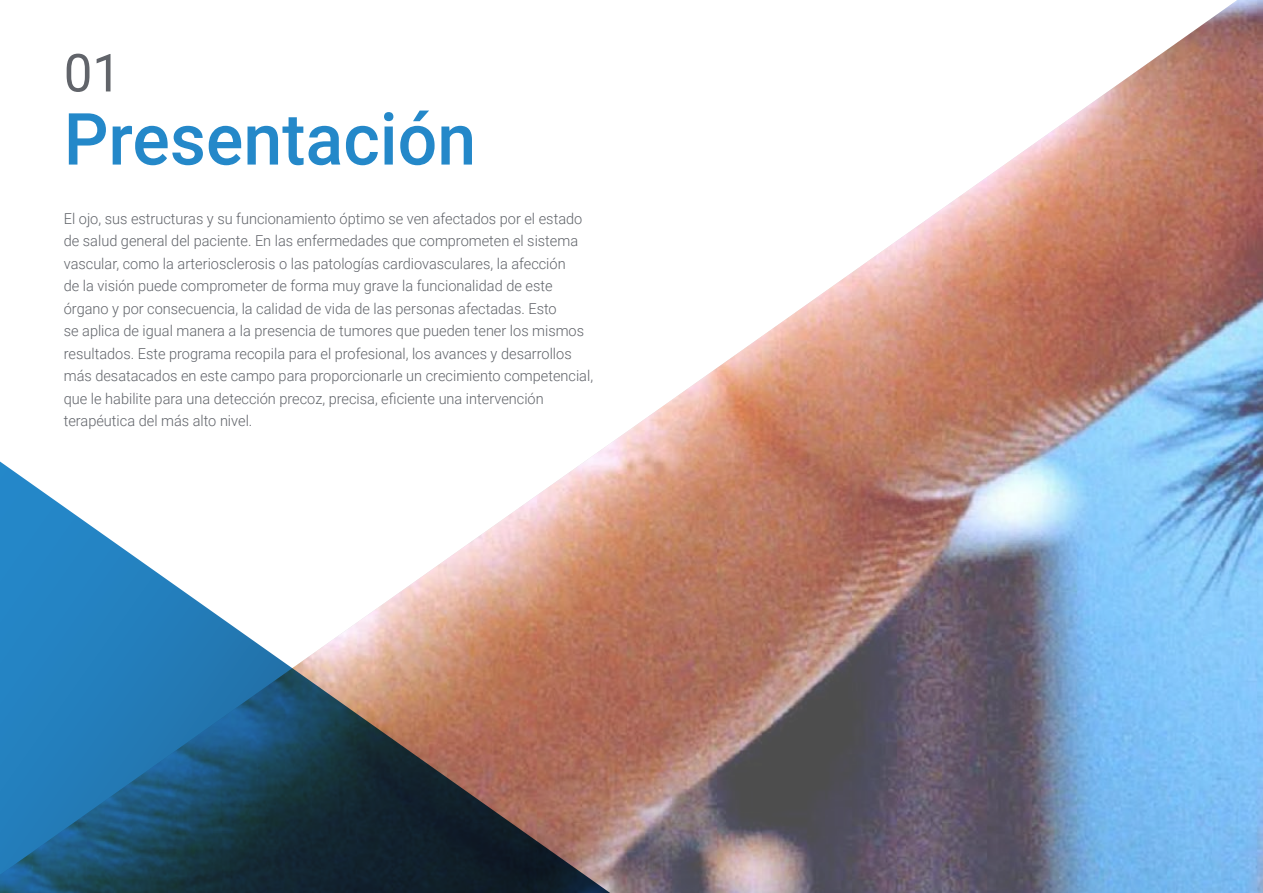
<style>
.page{position:relative;width:1263px;height:893px;background:#fff}
.page>*{position:absolute;margin:0;border:0;box-sizing:border-box;transform-origin:0 0}
.t1{font:500 72px "Roboto";color:#2488c9}
.t2{font:52.5px "Roboto";color:#61646a}
.t3{font:300 15px/22.5px "Roboto";color:#61646a}
</style>
<div class="page">
<img style="left:607px;top:0;width:656px;height:893px">
<svg style="left:0;top:446px;width:640px;height:447px"></svg>
<h2 class="t2" style="left:64px;top:36px;width:59px">01</h2>
<h1 class="t1" style="left:64px;top:89px;width:414px">Presentación</h1>
<p class="t3" style="left:64px;top:207px;width:531px">El ojo, sus estructuras y su funcionamiento óptimo se ven afectados por el estado de salud general del paciente. En las enfermedades que comprometen el sistema vascular, como la arteriosclerosis o las patologías cardiovasculares, la afección<br>de la visión puede comprometer de forma muy grave la funcionalidad de este órgano y por consecuencia, la calidad de vida de las personas afectadas. Esto<br>se aplica de igual manera a la presencia de tumores que pueden tener los mismos resultados. Este programa recopila para el profesional, los avances y desarrollos más desatacados en este campo para proporcionarle un crecimiento competencial, que le habilite para una detección precoz, precisa, eficiente una intervención terapéutica del más alto nivel.</p>
</div>
